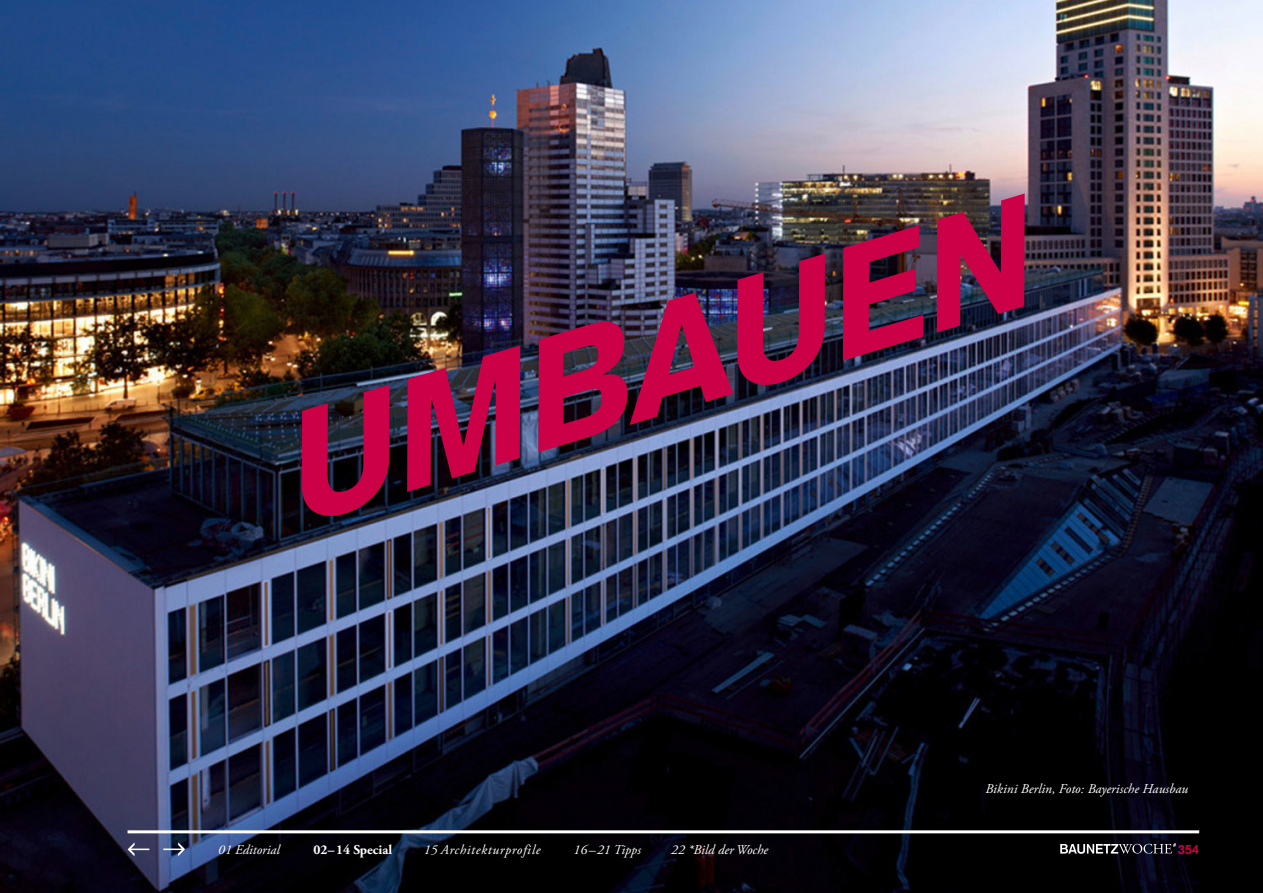
<style>
.page{position:relative;width:1263px;height:893px;background:#fff}
.page>*{position:absolute;margin:0;border:0;box-sizing:border-box;transform-origin:0 0}
.t1{font:italic 900 151.35px "Akzidenz Grotesk";color:#cc0046}
.Navigation_Off{font:italic 13.5px "Adobe Garamond Pro";letter-spacing:.005em;color:#fff}
.Navigation_Off-2{font:italic 13.5px "Adobe Garamond Pro";letter-spacing:.05em;color:#fff}
.Navigation_Off-3{font:700 13.5px "Adobe Garamond Pro";color:#fff}
.t2{font:700 13.05px "Akzidenz Grotesk";color:#cc0046}
</style>
<div class="page">
<img style="left:0;top:0;width:1263px;height:893px">
<hr style="left:128px;top:830px;width:1071px;height:3px;background:#fff">
<svg style="left:1060px;top:843px;width:116px;height:11px"></svg>
<svg style="left:128px;top:842px;width:21px;height:14px"></svg>
<svg style="left:163px;top:842px;width:22px;height:14px"></svg>
<p class="t1" style="left:250px;top:390px;width:777px;rotate:-17deg">UMBAUEN</p>
<p class="Navigation_Off" style="left:218px;top:841px;width:63px">01 Editorial</p>
<p class="Navigation_Off-3" style="left:314px;top:841px;width:80px">02–14 Special</p>
<p class="Navigation_Off-2" style="left:424px;top:841px;width:118px">15 Architekturprofile</p>
<p class="Navigation_Off" style="left:574px;top:841px;width:69px">16–21 Tipps</p>
<p class="Navigation_Off" style="left:671px;top:841px;width:98px">22 *Bild der Woche</p>
<p class="Navigation_Off" style="left:985px;top:780px;width:204px">Bikini Berlin, Foto: Bayerische Hausbau</p>
<p class="t2" style="left:1178px;top:841px;width:23px">354</p>
</div>
